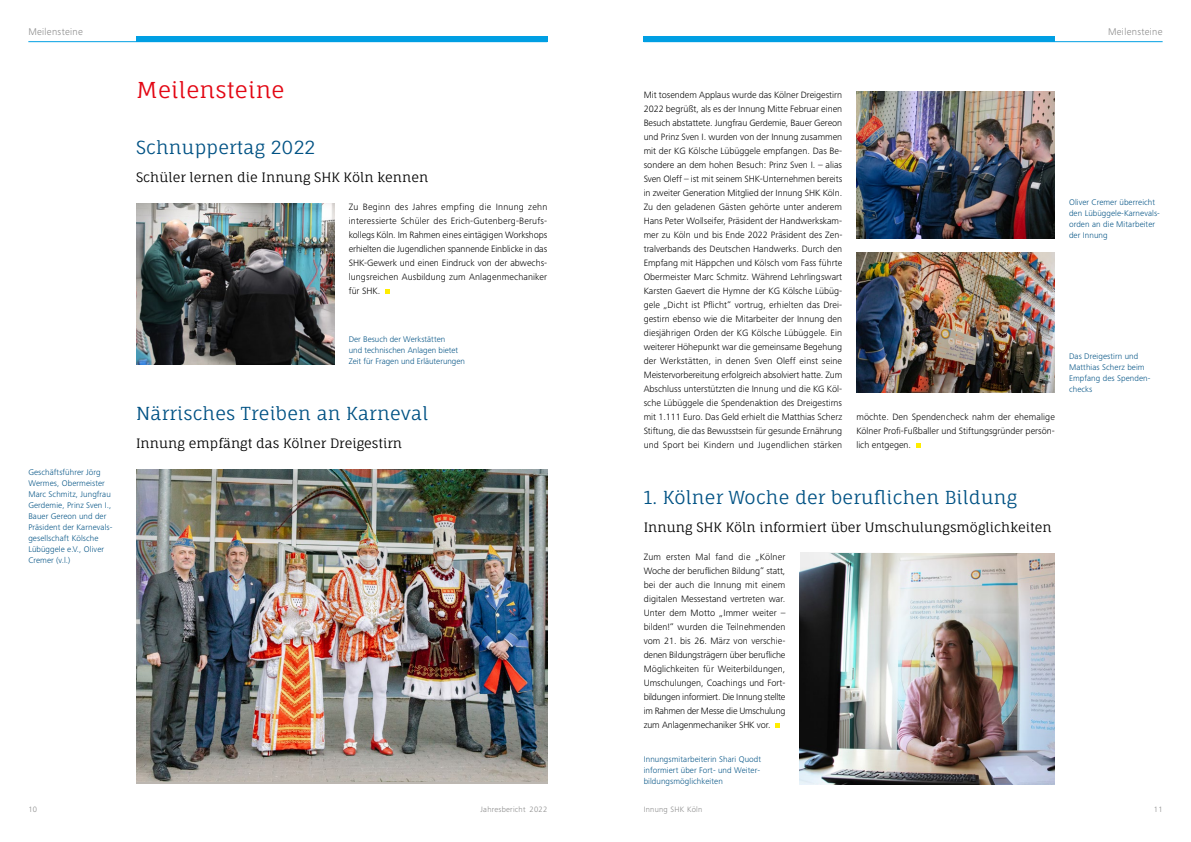
<style>
.page{position:relative;width:1191px;height:842px;background:#fff}
.page>*{position:absolute;margin:0;border:0;box-sizing:border-box;transform-origin:0 0}
.t1{font:22px "Fauna One";letter-spacing:.01em;color:#e30613}
.t2{font:18px "Fauna One";letter-spacing:.01em;color:#005284}
.t3{font:13px "Fauna One";color:#000}
.t4{font:300 10px "Frutiger Next Pro";letter-spacing:.03em;color:#878787}
.t5{font:300 9.5px/14px "Frutiger Next Pro";color:#000;text-align:justify}
.t6{font:300 8.5px/11px "Frutiger Next Pro";letter-spacing:.01em;color:#005284}
.t7{font:300 8px "Frutiger Next Pro";letter-spacing:.03em;color:#878787}
</style>
<div class="page">
<svg style="left:775px;top:723px;width:5px;height:5px"></svg>
<svg style="left:916px;top:443px;width:5px;height:5px"></svg>
<img style="left:136px;top:469px;width:411px;height:312px">
<img style="left:136px;top:203px;width:198px;height:161px">
<img style="left:856px;top:252px;width:198px;height:140px">
<img style="left:856px;top:91px;width:198px;height:147px">
<svg style="left:385px;top:289px;width:5px;height:5px"></svg>
<img style="left:799px;top:553px;width:255px;height:231px">
<img style="left:799px;top:552px;width:108px;height:73px">
<div style="left:136px;top:36px;width:411px;height:5px;background:#009fe3"></div>
<div style="left:643px;top:36px;width:411px;height:5px;background:#009fe3"></div>
<hr style="left:28px;top:41px;width:519px;height:1px;background:#009fe3">
<hr style="left:643px;top:41px;width:519px;height:1px;background:#009fe3">
<p class="t4" style="left:28px;top:26px;width:56px">Meilensteine</p>
<p class="t4" style="left:1108px;top:26px;width:56px">Meilensteine</p>
<p class="t6" style="left:28px;top:467px;width:86px">Geschäftsführer Jörg<br>Wermes, Obermeister<br>Marc Schmitz, Jungfrau<br>Gerdemie, Prinz Sven I.,<br>Bauer Gereon und der<br>Präsident der Karnevals&shy;gesellschaft Kölsche<br>Lübüggele e.V., Oliver<br>Cremer (v.l.)</p>
<h1 class="t1" style="left:136px;top:76px;width:150px">Meilensteine</h1>
<h2 class="t2" style="left:136px;top:136px;width:181px">Schnuppertag 2022</h2>
<h3 class="t3" style="left:136px;top:169px;width:294px">Schüler lernen die Innung SHK Köln kennen</h3>
<p class="t5" style="left:349px;top:200px;width:200px">Zu Beginn des Jahres empfing die Innung zehn interessierte Schüler des Erich-Gutenberg-Berufs&shy;kollegs Köln. Im Rahmen eines eintägigen Workshops erhielten die Jugendlichen spannende Einblicke in das SHK-Gewerk und einen Eindruck von der abwechs&shy;lungsreichen Ausbildung zum Anlagenmechaniker für SHK.</p>
<p class="t6" style="left:349px;top:333px;width:118px">Der Besuch der Werkstätten<br>und technischen Anlagen bietet<br>Zeit für Fragen und Erläuterungen</p>
<h2 class="t2" style="left:136px;top:402px;width:294px">Närrisches Treiben an Karneval</h2>
<h3 class="t3" style="left:136px;top:435px;width:267px">Innung empfängt das Kölner Dreigestirn</h3>
<p class="t5" style="left:643px;top:88px;width:200px">Mit tosendem Applaus wurde das Kölner Dreigestirn 2022 begrüßt, als es der Innung Mitte Februar einen Besuch abstattete. Jungfrau Gerdemie, Bauer Gereon und Prinz Sven I. wurden von der Innung zusammen mit der KG Kölsche Lübüggele empfangen. Das Be&shy;sondere an dem hohen Besuch: Prinz Sven I. – alias Sven Oleff – ist mit seinem SHK-Unternehmen bereits in zweiter Generation Mitglied der Innung SHK Köln.<br>Zu den geladenen Gästen gehörte unter anderem Hans Peter Wollseifer, Präsident der Handwerkskam&shy;mer zu Köln und bis Ende 2022 Präsident des Zen&shy;tralverbands des Deutschen Handwerks. Durch den Empfang mit Häppchen und Kölsch vom Fass führte Obermeister Marc Schmitz. Während Lehrlingswart Karsten Gaevert die Hymne der KG Kölsche Lübüg&shy;gele „Dicht ist Pflicht“ vortrug, erhielten das Drei&shy;gestirn ebenso wie die Mitarbeiter der Innung den diesjährigen Orden der KG Kölsche Lübüggele. Ein weiterer Höhepunkt war die gemeinsame Begehung der Werkstätten, in denen Sven Oleff einst seine Meistervorbereitung erfolgreich absolviert hatte. Zum Abschluss unterstützten die Innung und die KG Köl&shy;sche Lübüggele die Spendenaktion des Dreigestirns mit 1.111 Euro. Das Geld erhielt die Matthias Scherz Stiftung, die das Bewusstsein für gesunde Ernährung und Sport bei Kindern und Jugendlichen stärken</p>
<p class="t6" style="left:1069px;top:196px;width:92px">Oliver Cremer überreicht den Lübüggele-Karnevals&shy;orden an die Mitarbeiter der Innung</p>
<p class="t5" style="left:856px;top:410px;width:200px">möchte. Den Spendencheck nahm der ehemalige Kölner Profi-Fußballer und Stiftungsgründer persön&shy;lich entgegen.</p>
<p class="t6" style="left:1069px;top:351px;width:83px">Das Dreigestirn und<br>Matthias Scherz beim<br>Empfang des Spenden&shy;checks</p>
<h2 class="t2" style="left:643px;top:486px;width:375px">1. Kölner Woche der beruflichen Bildung</h2>
<h3 class="t3" style="left:643px;top:519px;width:409px">Innung SHK Köln informiert über Umschulungsmöglichkeiten</h3>
<p class="t5" style="left:643px;top:550px;width:143px">Zum ersten Mal fand die „Kölner Woche der beruflichen Bildung“ statt, bei der auch die Innung mit einem digitalen Messestand vertreten war.<br>Unter dem Motto „Immer weiter – bilden!“ wurden die Teilnehmenden vom 21. bis 26. März von verschie&shy;denen Bildungsträgern über berufliche Möglichkeiten für Weiterbildungen, Umschulungen, Coachings und Fort&shy;bildungen informiert. Die Innung stellte im Rahmen der Messe die Umschulung zum Anlagenmechaniker SHK vor.</p>
<p class="t6" style="left:643px;top:754px;width:119px">Innungsmitarbeiterin Shari Quodt informiert über Fort- und Weiter&shy;bildungsmöglichkeiten</p>
<p class="t7" style="left:28px;top:805px;width:10px">10</p>
<p class="t7" style="left:480px;top:805px;width:68px">Jahresbericht 2022</p>
<p class="t7" style="left:643px;top:805px;width:60px">Innung SHK Köln</p>
<p class="t7" style="left:1153px;top:805px;width:10px">11</p>
</div>
